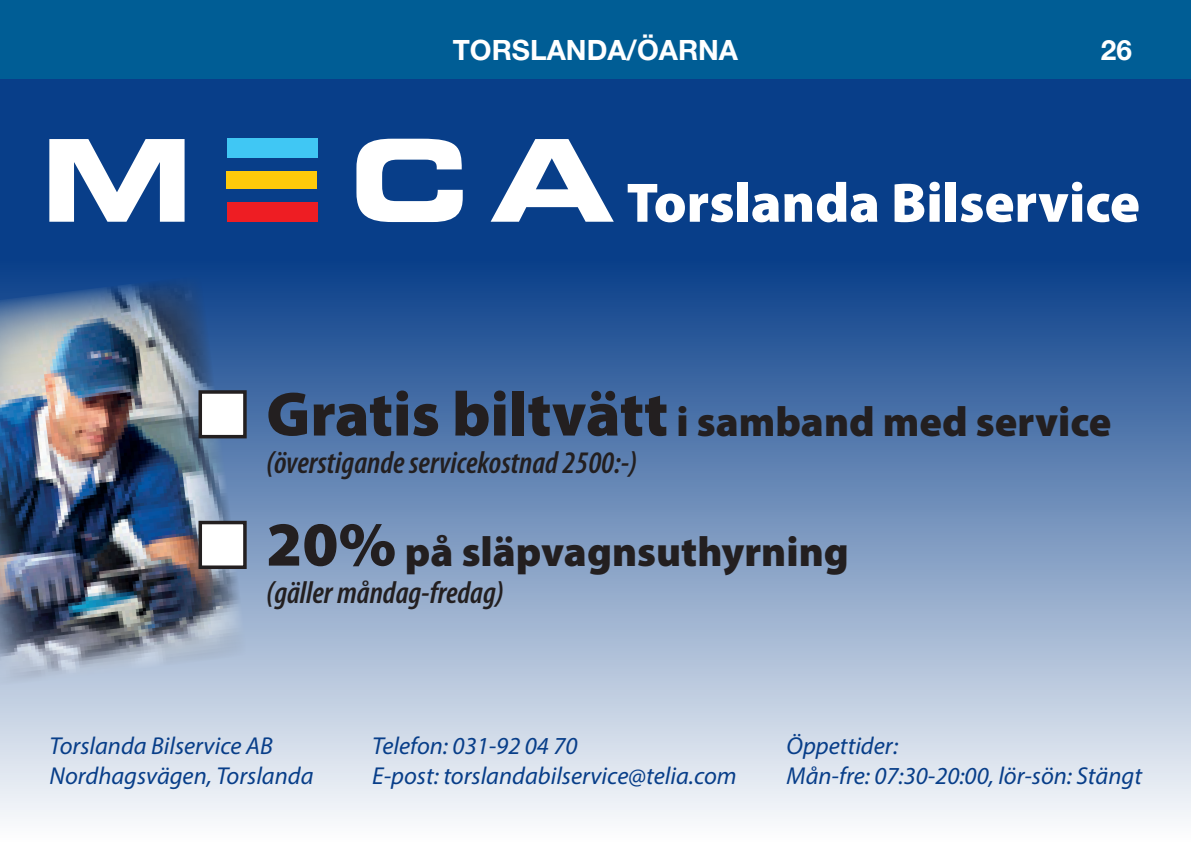
<style>
.page{position:relative;width:1191px;height:844px;background:#fff}
.page>*{position:absolute;margin:0;border:0;box-sizing:border-box;transform-origin:0 0}
.t1{font:900 56px "Myriad Pro";color:#fff}
.t2{font:900 42px "Myriad Pro";color:#231f20}
.t3{font:italic 600 condensed 31.5px "Myriad Pro";color:#231f20}
.t4{font:700 28px "Helvetica Neue LT Std";color:#fff}
.t5{font:italic 24.5px/29.4px "Myriad Pro";color:#083e89}
.s1{font-size:63px}
</style>
<div class="page">
<div style="left:0;top:0;width:1191px;height:79px;background:#005d95"></div>
<div style="left:0;top:255px;width:1191px;height:588px;background:linear-gradient(to bottom,#063d88,#fefefe)"></div>
<div style="left:0;top:79px;width:1191px;height:176px;background:#083e89"></div>
<div style="left:227px;top:139px;width:90px;height:19px;background:#40c7f4"></div>
<div style="left:227px;top:171px;width:90px;height:17px;background:#feca0a"></div>
<div style="left:227px;top:202px;width:90px;height:19px;background:#ee1d23"></div>
<svg style="left:49px;top:139px;width:136px;height:83px"></svg>
<svg style="left:356px;top:139px;width:107px;height:83px"></svg>
<svg style="left:490px;top:139px;width:124px;height:83px"></svg>
<img style="left:0;top:275px;width:248px;height:411px">
<div style="left:200px;top:392px;width:45px;height:44px;background:#fff"></div>
<div style="left:198px;top:390px;width:49px;height:48px;border:4px solid #231f20"></div>
<div style="left:200px;top:522px;width:45px;height:45px;background:#fff"></div>
<div style="left:198px;top:520px;width:49px;height:49px;border:4px solid #231f20"></div>
<p class="t4" style="left:453px;top:32px;width:287px">TORSLANDA/ÖARNA</p>
<p class="t4" style="left:1100px;top:32px;width:33px">26</p>
<h1 class="t1" style="left:626px;top:171px;width:515px">Torslanda Bilservice</h1>
<h2 class="t2" style="left:266px;top:397px;width:847px"><span class="s1">Gratis biltvätt</span> i samband med service</h2>
<p class="t3" style="left:266px;top:446px;width:372px">(överstigande servicekostnad 2500:-)</p>
<h2 class="t2" style="left:266px;top:527px;width:584px"><span class="s1">20%</span> på släpvagnsuthyrning</h2>
<p class="t3" style="left:266px;top:576px;width:239px">(gäller måndag-fredag)</p>
<p class="t5" style="left:50px;top:730px;width:265px">Torslanda Bilservice AB<br>Nordhagsvägen, Torslanda</p>
<p class="t5" style="left:372px;top:730px;width:366px">Telefon: 031-92 04 70<br>E-post: torslandabilservice@telia.com</p>
<p class="t5" style="left:786px;top:730px;width:357px">Öppettider:<br>Mån-fre: 07:30-20:00, lör-sön: Stängt</p>
</div>
